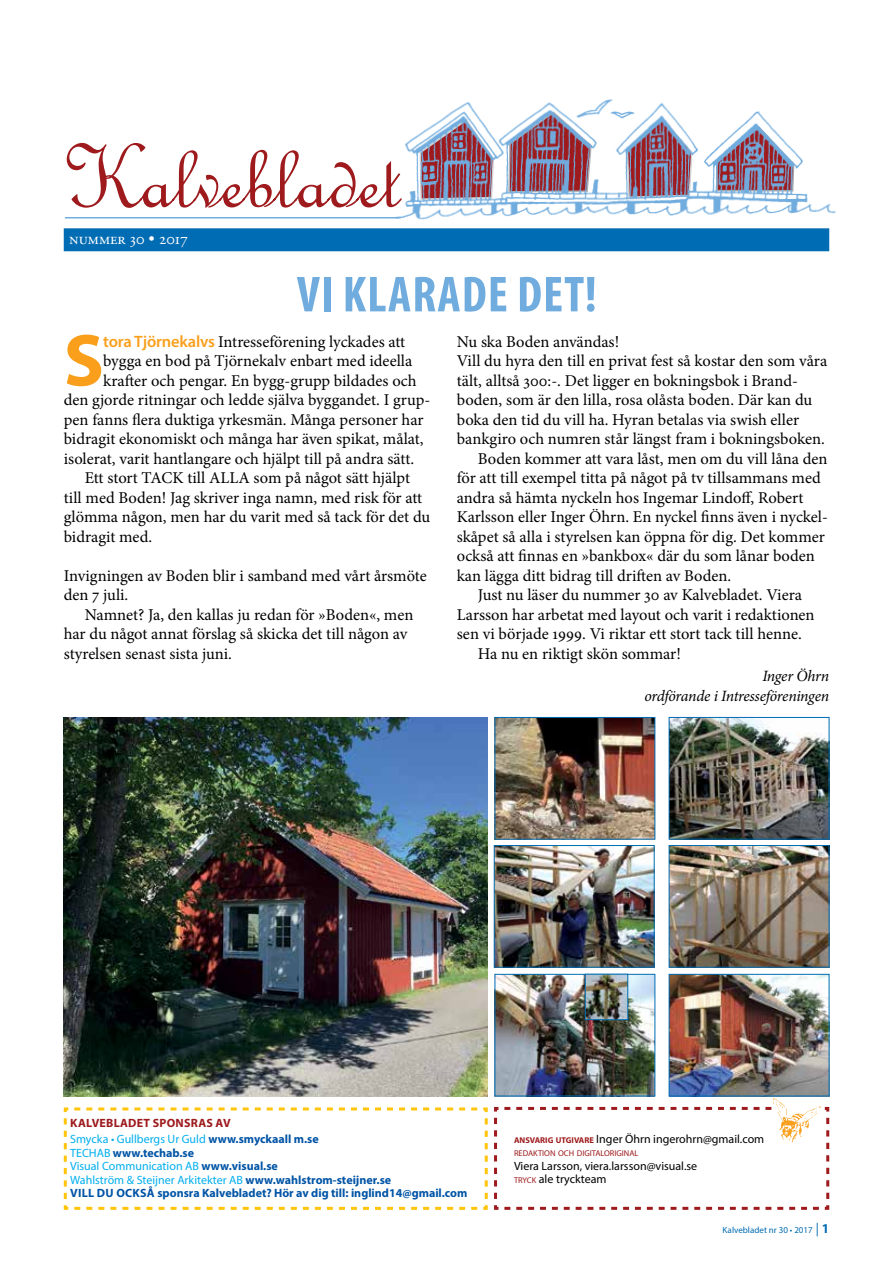
<style>
.page{position:relative;width:893px;height:1263px;background:#fff}
.page>*{position:absolute;margin:0;border:0;box-sizing:border-box;transform-origin:0 0}
.t1{font:700 74.4px "Myriad Pro";color:#f99f1c}
.t2{font:700 condensed 51px "Myriad Pro";letter-spacing:.02em;color:#70acde}
.t3{font:16.5px/19.5px "Minion Pro";color:#000}
.t4{font:16.5px "Adobe Garamond Pro";color:#fff}
.t5{font:italic 15.75px/19.5px "Minion Pro";letter-spacing:-.02em;color:#000;text-align:right}
.t6{font:700 12px/13.5px "Myriad Pro";color:#0054a6}
.t7{font:12px/13.5px "Myriad Pro";color:#000}
.t8{font:12px/16.5px "Myriad Pro";color:#00aeef}
.t9{font:9px "Myriad Pro";color:#006cb3}
.t10{font:8.4px "Myriad Pro";color:#9e1a1d}
.s1{font-family:"Myriad Pro";font-weight:600;color:#f99f1c}
.s2{font-weight:700;color:#9e1a1d}
.s3{font-weight:700;color:#0054a6}
.s4{font-weight:400;color:#00aeef}
.s5{font-weight:700;font-size:8.4px;color:#9e1a1d}
.s6{font-size:8.4px;color:#9e1a1d}
.s7{font-size:13.5px}
.s8{font-weight:700;font-size:13.5px}
</style>
<div class="page">
<div style="left:64px;top:228px;width:765px;height:23px;background:#006cb3;border:2px solid #006cb3"></div>
<hr style="left:65px;top:217px;width:333px;height:1px;background:#70acde">
<img style="left:395px;top:99px;width:440px;height:121px">
<svg style="left:63px;top:1106px;width:767px;height:104px"></svg>
<svg style="left:67px;top:143px;width:335px;height:65px"></svg>
<img style="left:671px;top:719px;width:156px;height:118px">
<div style="left:669px;top:717px;width:160px;height:122px;border:1px solid #006cb3"></div>
<img style="left:497px;top:719px;width:156px;height:118px">
<div style="left:495px;top:717px;width:160px;height:122px;border:1px solid #006cb3"></div>
<img style="left:497px;top:976px;width:156px;height:118px">
<div style="left:495px;top:974px;width:160px;height:122px;border:1px solid #006cb3"></div>
<img style="left:671px;top:976px;width:156px;height:118px">
<div style="left:669px;top:974px;width:160px;height:122px;border:1px solid #006cb3"></div>
<img style="left:671px;top:847px;width:156px;height:118px">
<div style="left:669px;top:845px;width:160px;height:122px;border:1px solid #006cb3"></div>
<img style="left:496px;top:847px;width:156px;height:118px">
<div style="left:494px;top:845px;width:160px;height:122px;border:1px solid #006cb3"></div>
<img style="left:587px;top:976px;width:39px;height:42px">
<div style="left:585px;top:974px;width:43px;height:46px;border:1px solid #006cb3"></div>
<img style="left:64px;top:717px;width:424px;height:380px">
<img style="left:774px;top:1098px;width:48px;height:47px">
<p class="t4" style="left:69px;top:229px;width:120px">nummer 30 • 2017</p>
<h2 class="t2" style="left:297px;top:262px;width:301px">VI KLARADE DET!</h2>
<h1 class="t1" style="left:64px;top:312px;width:36px">S</h1>
<p class="t3" style="left:103px;top:332px;width:304px"><span class="s1">tora Tjörnekalvs</span> Intresseförening lyckades att</p>
<p class="t3" style="left:103px;top:351px;width:311px">bygga en bod på Tjörnekalv enbart med ideella</p>
<p class="t3" style="left:103px;top:371px;width:315px">krafter och pengar. En bygg-grupp bildades och</p>
<p class="t3" style="left:64px;top:390px;width:368px">den gjorde ritningar och ledde själva byggandet. I grup-</p>
<p class="t3" style="left:64px;top:410px;width:361px">pen fanns flera duktiga yrkesmän. Många personer har</p>
<p class="t3" style="left:64px;top:429px;width:361px">bidragit ekonomiskt och många har även spikat, målat,</p>
<p class="t3" style="left:64px;top:449px;width:352px">isolerat, varit hantlangare och hjälpt till på andra sätt.</p>
<p class="t3" style="left:85px;top:468px;width:327px">Ett stort TACK till ALLA som på något sätt hjälpt</p>
<p class="t3" style="left:64px;top:488px;width:360px">till med Boden! Jag skriver inga namn, med risk för att</p>
<p class="t3" style="left:64px;top:507px;width:368px">glömma någon, men har du varit med så tack för det du</p>
<p class="t3" style="left:64px;top:527px;width:90px">bidragit med.</p>
<p class="t3" style="left:64px;top:566px;width:365px">Invigningen av Boden blir i samband med vårt årsmöte den 7 juli.</p>
<p class="t3" style="left:64px;top:605px;width:351px;text-indent:21px">Namnet? Ja, den kallas ju redan för »Boden«, men har du något annat förslag så skicka det till någon av styrelsen senast sista juni.</p>
<p class="t3" style="left:457px;top:332px;width:164px">Nu ska Boden användas!</p>
<p class="t3" style="left:457px;top:351px;width:372px">Vill du hyra den till en privat fest så kostar den som våra</p>
<p class="t3" style="left:457px;top:371px;width:343px">tält, alltså 300:-. Det ligger en bokningsbok i Brand-</p>
<p class="t3" style="left:457px;top:390px;width:357px">boden, som är den lilla, rosa olåsta boden. Där kan du</p>
<p class="t3" style="left:457px;top:410px;width:344px">boka den tid du vill ha. Hyran betalas via swish eller</p>
<p class="t3" style="left:457px;top:429px;width:370px">bankgiro och numren står längst fram i bokningsboken.</p>
<p class="t3" style="left:478px;top:449px;width:351px">Boden kommer att vara låst, men om du vill låna den</p>
<p class="t3" style="left:457px;top:468px;width:365px">för att till exempel titta på något på tv tillsammans med</p>
<p class="t3" style="left:457px;top:488px;width:348px">andra så hämta nyckeln hos Ingemar Lindoff, Robert</p>
<p class="t3" style="left:457px;top:507px;width:373px">Karlsson eller Inger Öhrn. En nyckel finns även i nyckel-</p>
<p class="t3" style="left:457px;top:527px;width:370px">skåpet så alla i styrelsen kan öppna för dig. Det kommer</p>
<p class="t3" style="left:457px;top:546px;width:360px">också att finnas en »bankbox« där du som lånar boden</p>
<p class="t3" style="left:457px;top:566px;width:276px">kan lägga ditt bidrag till driften av Boden.</p>
<p class="t3" style="left:478px;top:585px;width:326px">Just nu läser du nummer 30 av Kalvebladet. Viera</p>
<p class="t3" style="left:457px;top:605px;width:359px">Larsson har arbetat med layout och varit i redaktionen</p>
<p class="t3" style="left:457px;top:624px;width:346px">sen vi började 1999. Vi riktar ett stort tack till henne.</p>
<p class="t3" style="left:478px;top:644px;width:205px">Ha nu en riktigt skön sommar!</p>
<p class="t5" style="left:644px;top:666px;width:186px">Inger Öhrn<br>ordförande i Intresseföreningen</p>
<p class="t8" style="left:70px;top:1114px;width:250px"><span class="s2">Kalvebladet sponsras av<br></span>Smycka • Gullbergs Ur Guld <span class="s3">www.smyckaall m.se</span></p>
<p class="t6" style="left:70px;top:1145px;width:399px"><span class="s4">TECHAB</span> www.techab.se<br><span class="s4">Visual Communication AB</span> www.visual.se<br><span class="s4">Wahlström &amp; Steijner Arkitekter AB</span> www.wahlstrom-steijner.se<br>VILL du också sponsra Kalvebladet? Hör av dig till: inglind14@gmail.com</p>
<p class="t7" style="left:514px;top:1132px;width:252px"><span class="s5">ANSVARIG UTGIVARE</span> Inger Öhrn ingerohrn@gmail.com</p>
<p class="t10" style="left:514px;top:1148px;width:126px">REDAKTION OCH DIGITALORIGINAL</p>
<p class="t7" style="left:514px;top:1159px;width:185px">Viera Larsson, viera.larsson@visual.se<br><span class="s6">TRYCK</span> ale tryckteam</p>
<p class="t9" style="left:723px;top:1225px;width:108px">Kalvebladet nr 30 • 2017 <span class="s7">|</span> <span class="s8">1</span></p>
</div>
